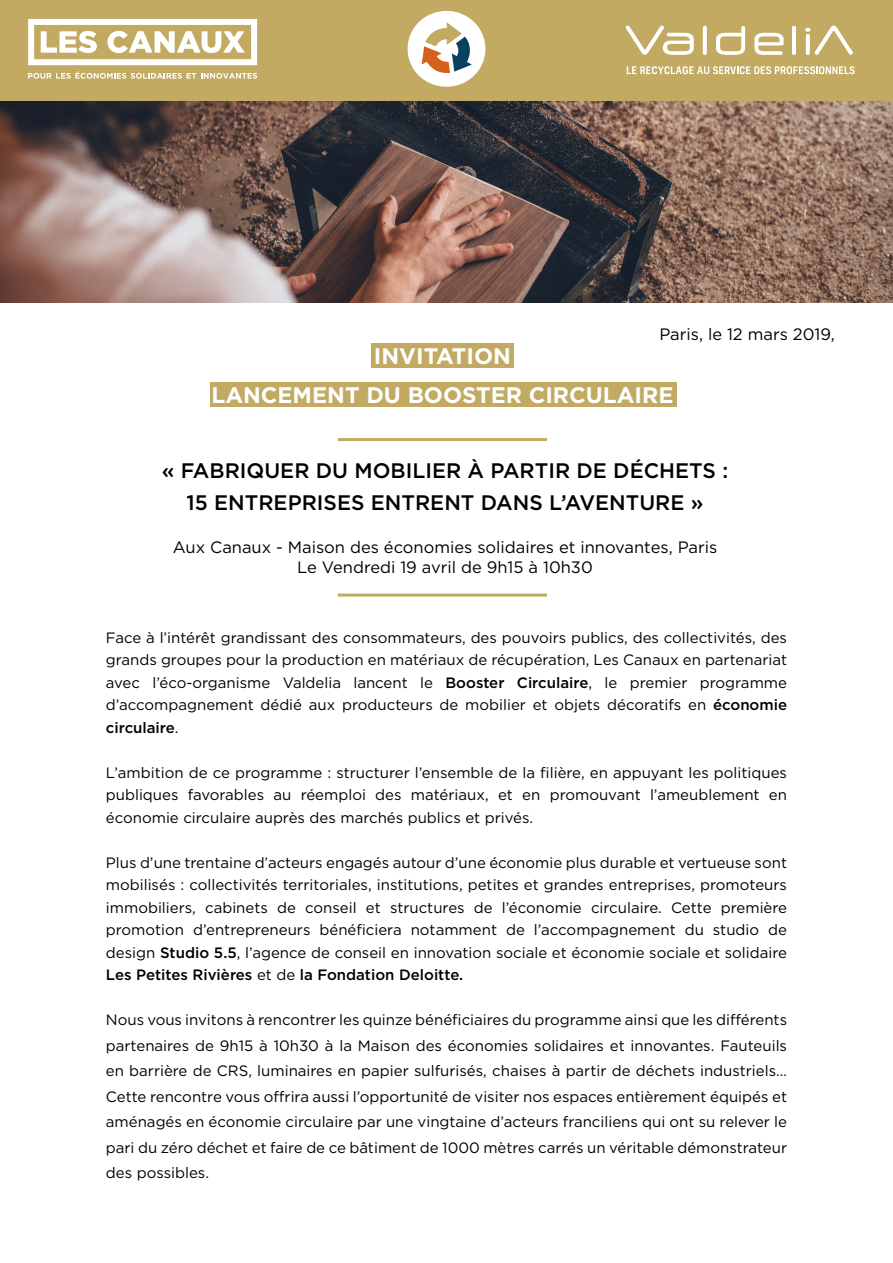
<style>
.page{position:relative;width:893px;height:1263px;background:#fff}
.page>*{position:absolute;margin:0;border:0;box-sizing:border-box;transform-origin:0 0}
.t1{font:700 22.5px "Gotham";color:#fff}
.t2{font:500 21px "Gotham";color:#000}
.t3{font:16.5px "Gotham";color:#000}
.t4{font:15px/22.5px "Gotham";color:#000;text-align:justify}
.s1{font-weight:500}
</style>
<div class="page">
<img style="left:0;top:101px;width:893px;height:202px">
<div style="left:0;top:0;width:893px;height:101px;background:#c2aa63"></div>
<svg style="left:703px;top:26px;width:4px;height:29px"></svg>
<hr style="left:792px;top:26px;width:4px;height:29px;background:#fff;border-radius:2px">
<svg style="left:805px;top:26px;width:48px;height:29px"></svg>
<svg style="left:625px;top:26px;width:69px;height:29px"></svg>
<svg style="left:754px;top:33px;width:30px;height:22px"></svg>
<svg style="left:716px;top:26px;width:29px;height:29px"></svg>
<svg style="left:627px;top:66px;width:228px;height:8px"></svg>
<svg style="left:28px;top:71px;width:229px;height:8px"></svg>
<svg style="left:28px;top:19px;width:229px;height:46px"></svg>
<div style="left:371px;top:343px;width:143px;height:24px;background:#c2aa63"></div>
<div style="left:210px;top:382px;width:466px;height:25px;background:#c2aa63"></div>
<hr style="left:338px;top:438px;width:209px;height:3px;background:#c2aa63">
<hr style="left:338px;top:593px;width:209px;height:3px;background:#c2aa63">
<svg style="left:407px;top:10px;width:79px;height:77px"></svg>
<p class="t3" style="left:659px;top:324px;width:177px">Paris, le 12 mars 2019,</p>
<p class="t1" style="left:374px;top:341px;width:139px">INVITATION</p>
<p class="t1" style="left:211px;top:380px;width:463px">LANCEMENT DU BOOSTER CIRCULAIRE</p>
<p class="t2" style="left:162px;top:457px;width:568px">« FABRIQUER DU MOBILIER À PARTIR DE DÉCHETS :</p>
<p class="t2" style="left:186px;top:489px;width:519px">15 ENTREPRISES ENTRENT DANS L’AVENTURE »</p>
<p class="t3" style="left:173px;top:537px;width:546px">Aux Canaux - Maison des économies solidaires et innovantes, Paris</p>
<p class="t3" style="left:297px;top:557px;width:297px">Le Vendredi 19 avril de 9h15 à 10h30</p>
<p class="t4" style="left:106px;top:626px;width:683px">Face à l’intérêt grandissant des consommateurs, des pouvoirs publics, des collectivités, des grands groupes pour la production en matériaux de récupération, Les Canaux en partenariat avec l’éco-organisme Valdelia lancent le <span class="s1">Booster Circulaire</span>, le premier programme d’accompagnement dédié aux producteurs de mobilier et objets décoratifs en <span class="s1">économie circulaire</span>.</p>
<p class="t4" style="left:106px;top:761px;width:683px">L’ambition de ce programme : structurer l’ensemble de la filière, en appuyant les politiques publiques favorables au réemploi des matériaux, et en promouvant l’ameublement en économie circulaire auprès des marchés publics et privés.</p>
<p class="t4" style="left:106px;top:851px;width:683px">Plus d’une trentaine d’acteurs engagés autour d’une économie plus durable et vertueuse sont mobilisés : collectivités territoriales, institutions, petites et grandes entreprises, promoteurs immobiliers, cabinets de conseil et structures de l’économie circulaire. Cette première promotion d’entrepreneurs bénéficiera notamment de l’accompagnement du studio de design <span class="s1">Studio 5.5</span>, l’agence de conseil en innovation sociale et économie sociale et solidaire <span class="s1">Les Petites Rivières</span> et de <span class="s1">la Fondation Deloitte.</span></p>
<p class="t4" style="left:106px;top:1007px;width:683px;line-height:25.5px">Nous vous invitons à rencontrer les quinze bénéficiaires du programme ainsi que les différents partenaires de 9h15 à 10h30 à la Maison des économies solidaires et innovantes. Fauteuils en barrière de CRS, luminaires en papier sulfurisés, chaises à partir de déchets industriels… Cette rencontre vous offrira aussi l’opportunité de visiter nos espaces entièrement équipés et aménagés en économie circulaire par une vingtaine d’acteurs franciliens qui ont su relever le pari du zéro déchet et faire de ce bâtiment de 1000 mètres carrés un véritable démonstrateur des possibles.</p>
</div>
